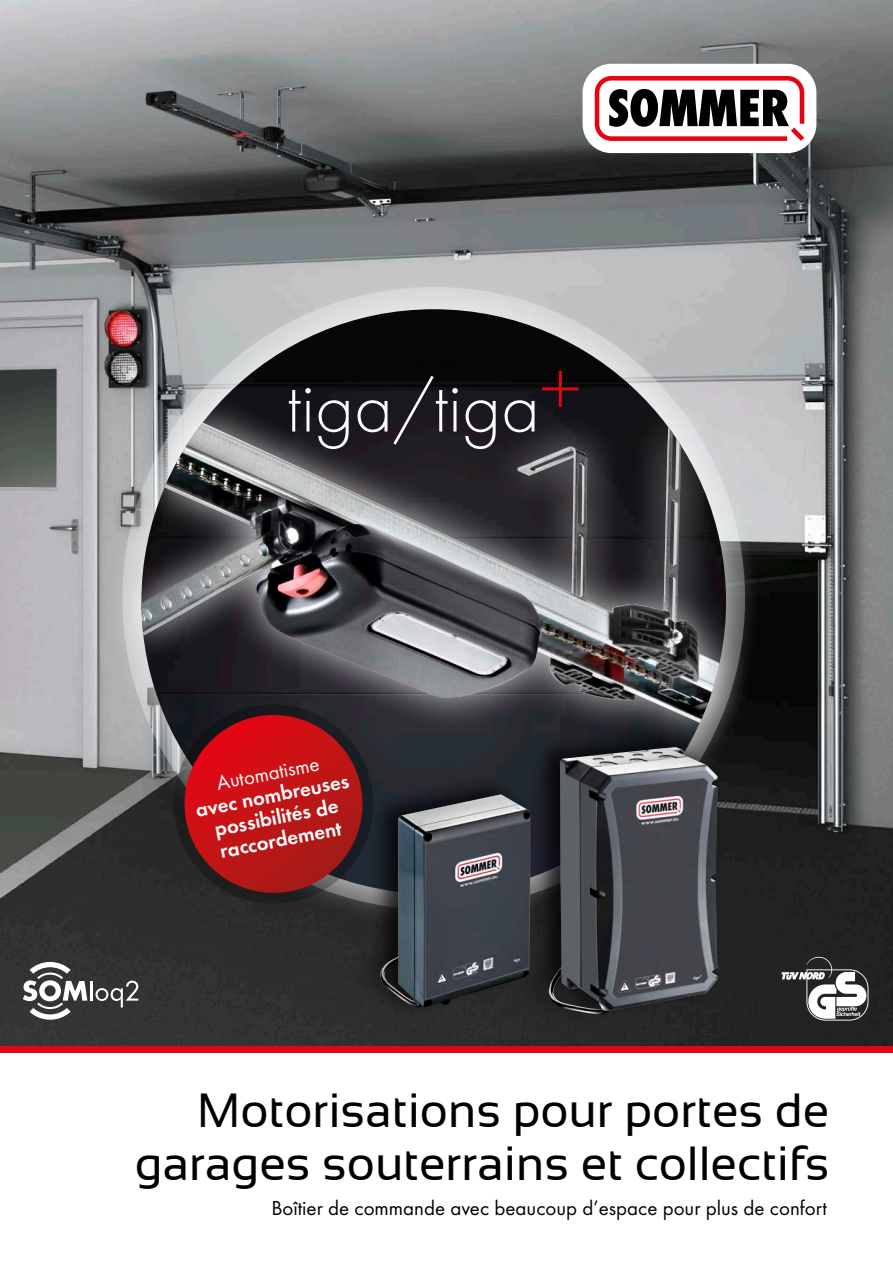
<style>
.page{position:relative;width:893px;height:1263px;background:#fff}
.page>*{position:absolute;margin:0;border:0;box-sizing:border-box;transform-origin:0 0}
.t1{font:300 75px "Futura T";color:#fff}
.t2{font:48px/53.1px "Sansation";color:#000;text-align:right}
.t3{font:21px "Futura T Boo";color:#000}
.t4{font:21px/22.5px "Futura T Dem";color:#fff;text-align:center}
.t5{font:21px "Futura T Boo";color:#fff}
</style>
<div class="page">
<img style="left:0;top:0;width:893px;height:1046px">
<div style="left:583px;top:64px;width:233px;height:89px;background:#fff;border-radius:29px"></div>
<svg style="left:595px;top:76px;width:209px;height:65px"></svg>
<div style="left:0;top:1046px;width:893px;height:6px;background:#e30612"></div>
<svg style="left:23px;top:962px;width:115px;height:58px"></svg>
<svg style="left:781px;top:957px;width:87px;height:63px"></svg>
<div style="left:106px;top:274px;width:655px;height:655px;background:#fff;opacity:.75"></div>
<img style="left:141px;top:309px;width:585px;height:585px;border-radius:292px">
<svg style="left:171px;top:755px;width:205px;height:151px;background:#981c1d"></svg>
<div style="left:519px;top:725px;width:203px;height:301px;background:#000;opacity:.75"></div>
<img style="left:549px;top:755px;width:169px;height:259px">
<div style="left:351px;top:772px;width:184px;height:247px;background:#000;opacity:.75"></div>
<img style="left:380px;top:794px;width:150px;height:213px">
<div style="left:107px;top:391px;width:645px;height:364px;background:#fff;opacity:.75"></div>
<img style="left:141px;top:422px;width:579px;height:301px">
<h1 class="t1" style="left:287px;top:366px;width:296px">tiga/tiga<sup>+</sup></h1>
<p class="t5" style="left:215px;top:771px;width:106px;rotate:-11deg">Automatisme</p>
<p class="t4" style="left:194px;top:799px;width:158px;rotate:-11deg">avec nombreuses possibilités de raccordement</p>
<p class="t2" style="left:135px;top:1084px;width:696px">Motorisations pour portes de garages souterrains et collectifs</p>
<p class="t3" style="left:271px;top:1196px;width:557px">Boîtier de commande avec beaucoup d’espace pour plus de confort</p>
</div>
